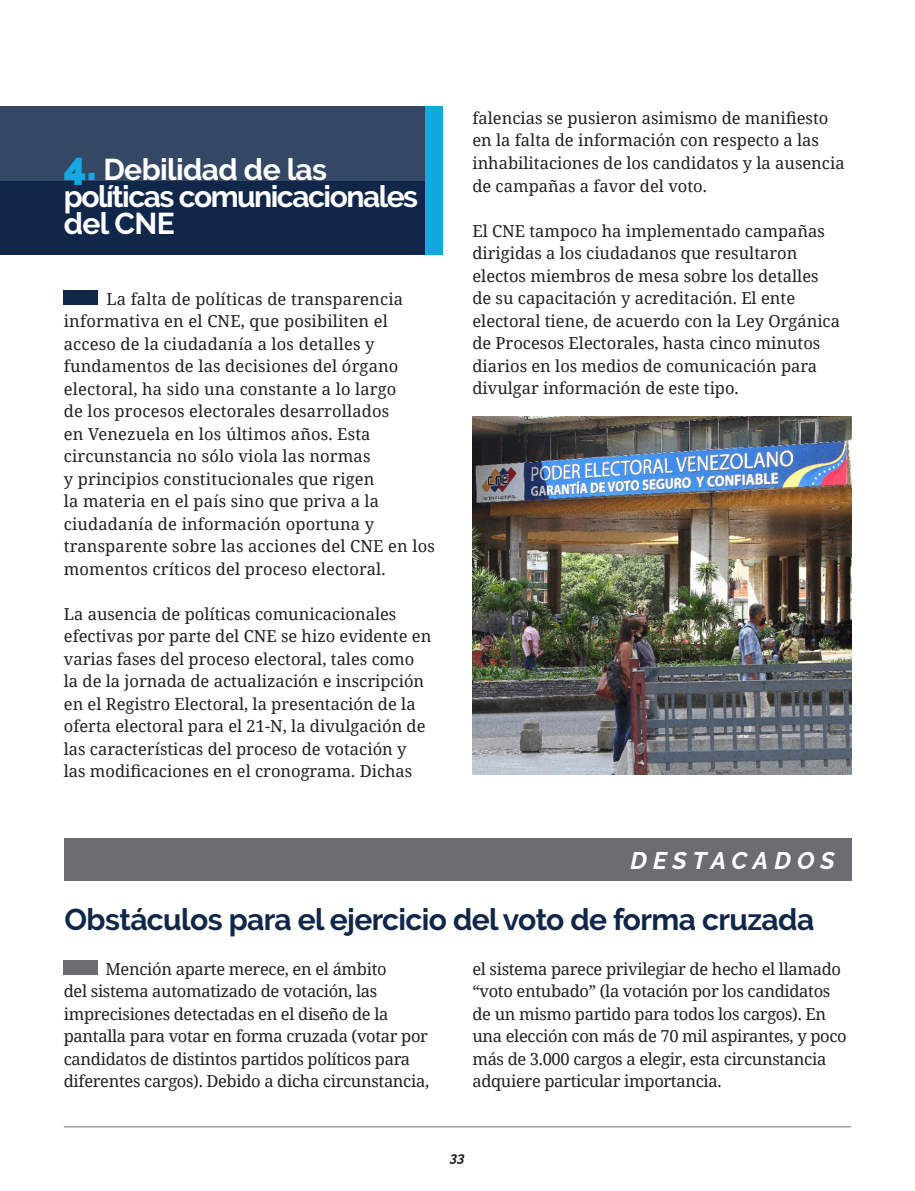
<style>
.page{position:relative;width:915px;height:1191px;background:#fff}
.page>*{position:absolute;margin:0;border:0;box-sizing:border-box;transform-origin:0 0}
.t1{font:700 30px/27px "Raleway";letter-spacing:-.05em;color:#fff}
.t2{font:700 30px "Raleway";letter-spacing:-.02em;color:#11274a}
.t3{font:italic 700 24px "Raleway";letter-spacing:.235em;color:#fff}
.Texto_1{font:16.5px/22.5px "Noto Serif";color:#231f20}
.Texto_1-2{font:16.5px/22.5px "Noto Serif";letter-spacing:-.02em;color:#231f20}
.t4{font:italic 700 13.5px "Raleway";color:#231f20}
.s1{font-weight:900;font-size:39px;color:#14a8e0}
</style>
<div class="page">
<div style="left:0;top:106px;width:442px;height:149px;background:#11274a"></div>
<div style="left:0;top:106px;width:442px;height:75px;background:#344764"></div>
<div style="left:425px;top:106px;width:17px;height:149px;background:#14a8e0"></div>
<div style="left:64px;top:290px;width:34px;height:15px;background:#11274a"></div>
<img style="left:472px;top:417px;width:378px;height:357px">
<div style="left:64px;top:959px;width:34px;height:15px;background:#6c6d70"></div>
<div style="left:64px;top:838px;width:786px;height:42px;background:#6c6d70"></div>
<hr style="left:64px;top:1126px;width:786px;height:1px;background:#6c6d70">
<p class="t1" style="left:64px;top:156px;width:356px"><span class="s1">4.</span> Debilidad de las políticas comunicacionales del CNE</p>
<p class="Texto_1" style="left:64px;top:287px;width:372px;text-indent:43px">La falta de políticas de transparencia informativa en el CNE, que posibiliten el acceso de la ciudadanía a los detalles y fundamentos de las decisiones del órgano electoral, ha sido una constante a lo largo<br>de los procesos electorales desarrollados<br>en Venezuela en los últimos años. Esta circunstancia no sólo viola las normas<br>y principios constitucionales que rigen<br>la materia en el país sino que priva a la ciudadanía de información oportuna y transparente sobre las acciones del CNE en los momentos críticos del proceso electoral.</p>
<p class="Texto_1" style="left:64px;top:602px;width:369px">La ausencia de políticas comunicacionales efectivas por parte del CNE se hizo evidente en varias fases del proceso electoral, tales como la de la jornada de actualización e inscripción en el Registro Electoral, la presentación de la oferta electoral para el 21-N, la divulgación de las características del proceso de votación y las modificaciones en el cronograma. Dichas</p>
<p class="Texto_1" style="left:472px;top:106px;width:373px">falencias se pusieron asimismo de manifiesto en la falta de información con respecto a las inhabilitaciones de los candidatos y la ausencia de campañas a favor del voto.</p>
<p class="Texto_1" style="left:472px;top:219px;width:369px">El CNE tampoco ha implementado campañas dirigidas a los ciudadanos que resultaron electos miembros de mesa sobre los detalles de su capacitación y acreditación. El ente electoral tiene, de acuerdo con la Ley Orgánica de Procesos Electorales, hasta cinco minutos diarios en los medios de comunicación para divulgar información de este tipo.</p>
<p class="t3" style="left:630px;top:846px;width:206px">DESTACADOS</p>
<p class="t2" style="left:64px;top:902px;width:751px">Obstáculos para el ejercicio del voto de forma cruzada</p>
<p class="Texto_1-2" style="left:64px;top:956px;width:366px;text-indent:42px">Mención aparte merece, en el ámbito<br>del sistema automatizado de votación, las imprecisiones detectadas en el diseño de la pantalla para votar en forma cruzada (votar por candidatos de distintos partidos políticos para diferentes cargos). Debido a dicha circunstancia,</p>
<p class="Texto_1-2" style="left:472px;top:956px;width:375px">el sistema parece privilegiar de hecho el llamado “voto entubado” (la votación por los candidatos de un mismo partido para todos los cargos). En una elección con más de 70 mil aspirantes, y poco más de 3.000 cargos a elegir, esta circunstancia adquiere particular importancia.</p>
<p class="t4" style="left:450px;top:1149px;width:16px">33</p>
</div>
